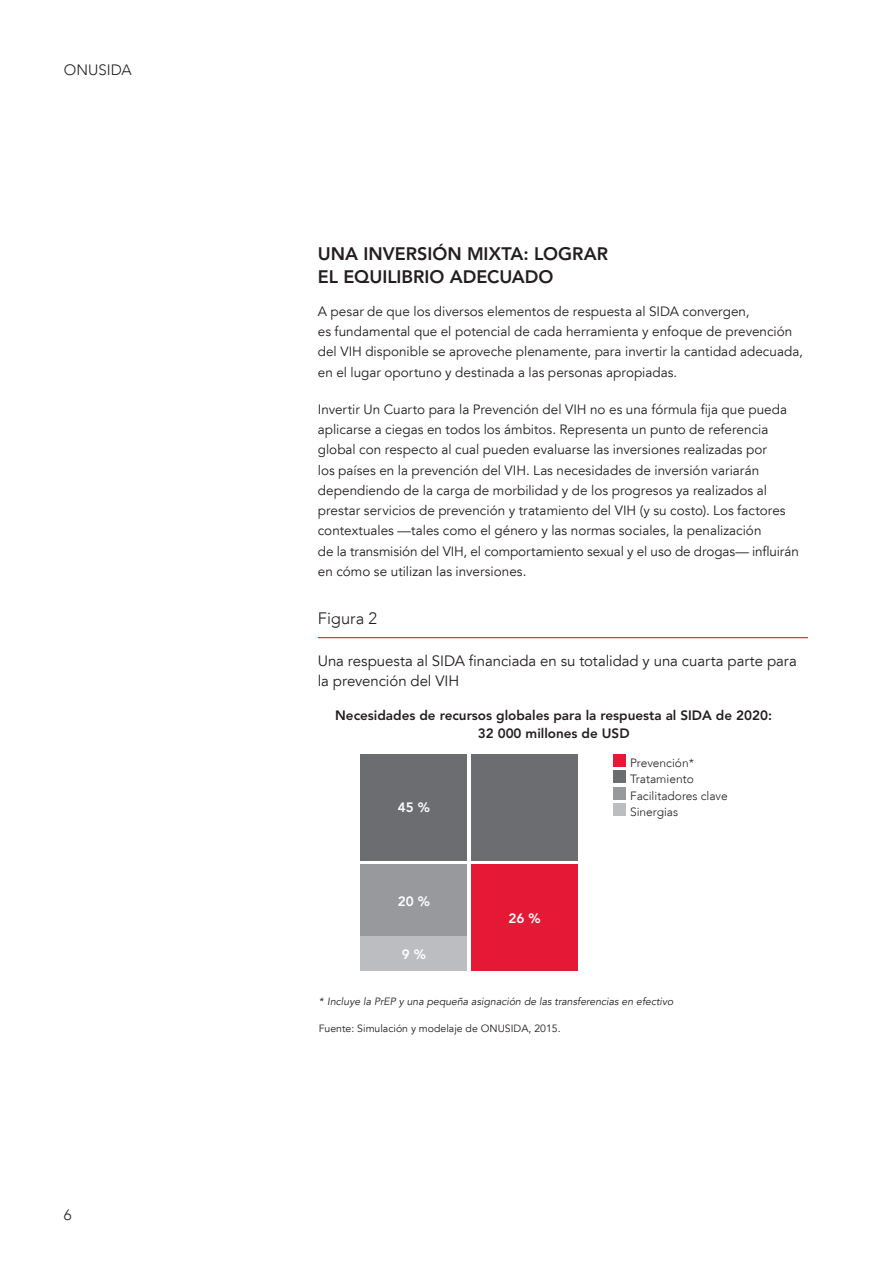
<style>
.page{position:relative;width:893px;height:1263px;background:#fff}
.page>*{position:absolute;margin:0;border:0;box-sizing:border-box;transform-origin:0 0}
.Subtitle{font:800 18px/22.5px "Avenir LT Std";color:#231f20}
.Graph_title{font:300 16.5px "Avenir LT";color:#231f20}
.Graph_subtitle{font:15px/20.2px "Avenir LT";letter-spacing:-.005em;color:#231f20}
.t1{font:300 15px "Avenir LT";letter-spacing:.005em;color:#231f20}
.Body_text{font:13.5px/20.2px "Avenir LT";color:#231f20}
.Chart_or_Figure_Titl{font:800 13.5px/18px "Avenir LT Std";color:#231f20;text-align:center}
.Chart_or_Figure_Titl-2{font:800 13.5px "Avenir LT Std";color:#fff}
.Chart_or_Figure_Subt{font:300 12px "Avenir LT";color:#231f20}
.Chart_or_Figure_Numb{font:italic 10.5px "Avenir LT";color:#231f20}
.Chart_or_Figure_Numb-2{font:10.5px "Avenir LT";color:#231f20}
</style>
<div class="page">
<hr style="left:318px;top:637px;width:490px;height:1px;background:#e51836">
<div style="left:471px;top:754px;width:107px;height:106px;background:#6c6d70"></div>
<div style="left:361px;top:754px;width:106px;height:106px;background:#6c6d70"></div>
<div style="left:471px;top:864px;width:107px;height:107px;background:#e51836"></div>
<div style="left:613px;top:754px;width:13px;height:13px;background:#e51836"></div>
<div style="left:613px;top:770px;width:13px;height:13px;background:#6c6d70"></div>
<div style="left:613px;top:787px;width:13px;height:13px;background:#97999c"></div>
<div style="left:613px;top:803px;width:13px;height:13px;background:#bcbdc0"></div>
<div style="left:361px;top:864px;width:106px;height:73px;background:#97999c"></div>
<div style="left:361px;top:937px;width:106px;height:34px;background:#bcbdc0"></div>
<p class="t1" style="left:64px;top:61px;width:69px">ONUSIDA</p>
<p class="t1" style="left:64px;top:1206px;width:9px">6</p>
<p class="Subtitle" style="left:318px;top:243px;width:292px">UNA INVERSIÓN MIXTA: LOGRAR<br>EL EQUILIBRIO ADECUADO</p>
<p class="Body_text" style="left:318px;top:301px;width:487px">A pesar de que los diversos elementos de respuesta al SIDA convergen,<br>es fundamental que el potencial de cada herramienta y enfoque de prevención del VIH disponible se aproveche plenamente, para invertir la cantidad adecuada, en el lugar oportuno y destinada a las personas apropiadas.</p>
<p class="Body_text" style="left:318px;top:399px;width:483px">Invertir Un Cuarto para la Prevención del VIH no es una fórmula fija que pueda aplicarse a ciegas en todos los ámbitos. Representa un punto de referencia global con respecto al cual pueden evaluarse las inversiones realizadas por<br>los países en la prevención del VIH. Las necesidades de inversión variarán dependiendo de la carga de morbilidad y de los progresos ya realizados al prestar servicios de prevención y tratamiento del VIH (y su costo). Los factores contextuales —tales como el género y las normas sociales, la penalización<br>de la transmisión del VIH, el comportamiento sexual y el uso de drogas— influirán en cómo se utilizan las inversiones.</p>
<p class="Graph_title" style="left:318px;top:609px;width:61px">Figura 2</p>
<p class="Graph_subtitle" style="left:318px;top:651px;width:480px">Una respuesta al SIDA financiada en su totalidad y una cuarta parte para la prevención del VIH</p>
<p class="Chart_or_Figure_Titl" style="left:335px;top:706px;width:438px">Necesidades de recursos globales para la respuesta al SIDA de 2020:<br>32 000 millones de USD</p>
<p class="Chart_or_Figure_Titl-2" style="left:398px;top:799px;width:34px">45 %</p>
<p class="Chart_or_Figure_Titl-2" style="left:398px;top:893px;width:34px">20 %</p>
<p class="Chart_or_Figure_Titl-2" style="left:402px;top:946px;width:26px">9 %</p>
<p class="Chart_or_Figure_Titl-2" style="left:508px;top:910px;width:34px">26 %</p>
<p class="Chart_or_Figure_Subt" style="left:630px;top:755px;width:66px">Prevención*</p>
<p class="Chart_or_Figure_Subt" style="left:630px;top:772px;width:65px">Tratamiento</p>
<p class="Chart_or_Figure_Subt" style="left:630px;top:788px;width:99px">Facilitadores clave</p>
<p class="Chart_or_Figure_Subt" style="left:630px;top:805px;width:50px">Sinergias</p>
<p class="Chart_or_Figure_Numb" style="left:319px;top:996px;width:356px">* Incluye la PrEP y una pequeña asignación de las transferencias en efectivo</p>
<p class="Chart_or_Figure_Numb-2" style="left:319px;top:1022px;width:243px">Fuente: Simulación y modelaje de ONUSIDA, 2015.</p>
</div>
